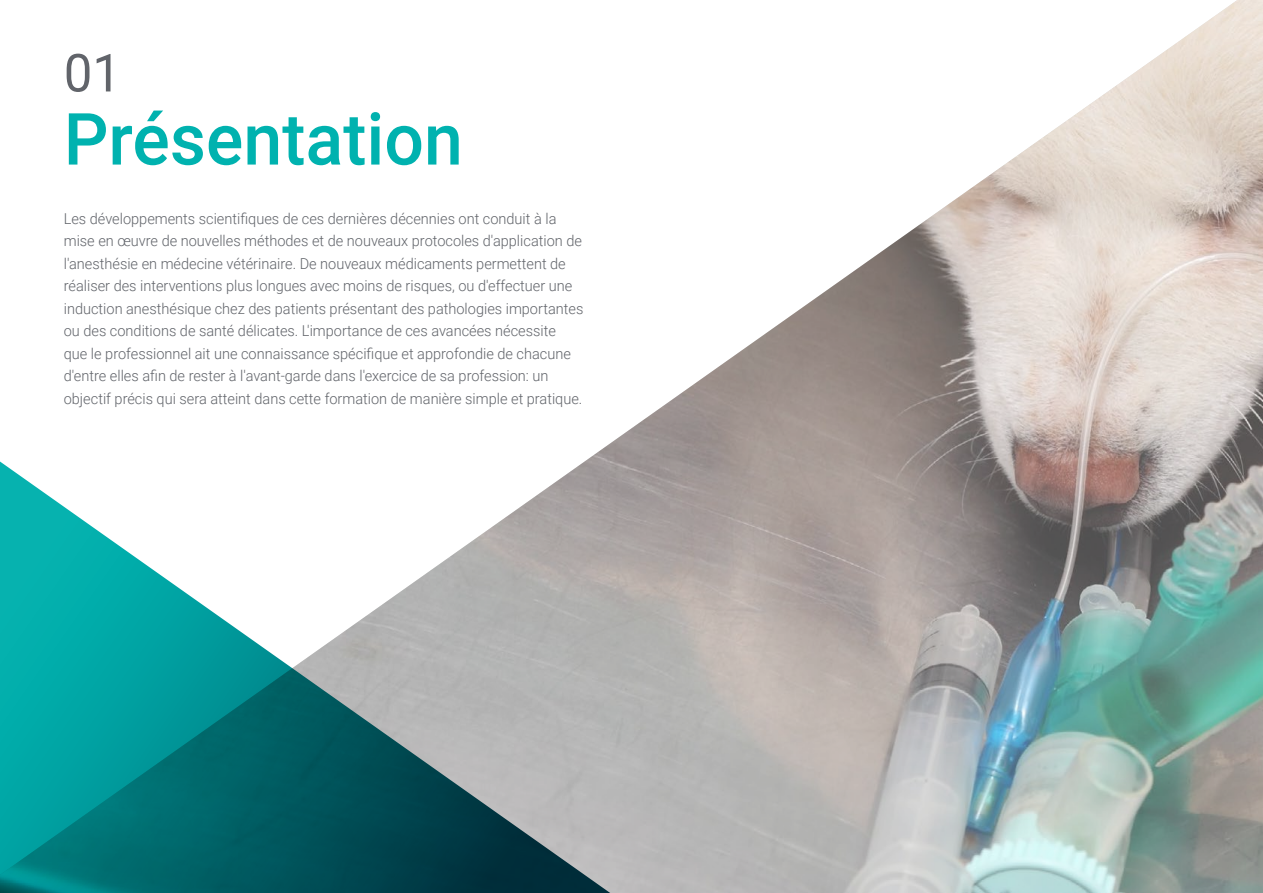
<style>
.page{position:relative;width:1263px;height:893px;background:#fff}
.page>*{position:absolute;margin:0;border:0;box-sizing:border-box;transform-origin:0 0}
.t1{font:500 72px "Roboto";color:#00b2af}
.t2{font:52.5px "Roboto";color:#61646a}
.t3{font:300 15px/22.5px "Roboto";color:#61646a}
</style>
<div class="page">
<img style="left:607px;top:0;width:656px;height:893px">
<svg style="left:0;top:446px;width:640px;height:447px"></svg>
<h2 class="t2" style="left:64px;top:36px;width:59px">01</h2>
<h1 class="t1" style="left:64px;top:89px;width:401px">Présentation</h1>
<p class="t3" style="left:64px;top:207px;width:521px">Les développements scientifiques de ces dernières décennies ont conduit à la mise en œuvre de nouvelles méthodes et de nouveaux protocoles d'application de l'anesthésie en médecine vétérinaire. De nouveaux médicaments permettent de réaliser des interventions plus longues avec moins de risques, ou d'effectuer une induction anesthésique chez des patients présentant des pathologies importantes ou des conditions de santé délicates. L'importance de ces avancées nécessite<br>que le professionnel ait une connaissance spécifique et approfondie de chacune d'entre elles afin de rester à l'avant-garde dans l'exercice de sa profession: un objectif précis qui sera atteint dans cette formation de manière simple et pratique.</p>
</div>
